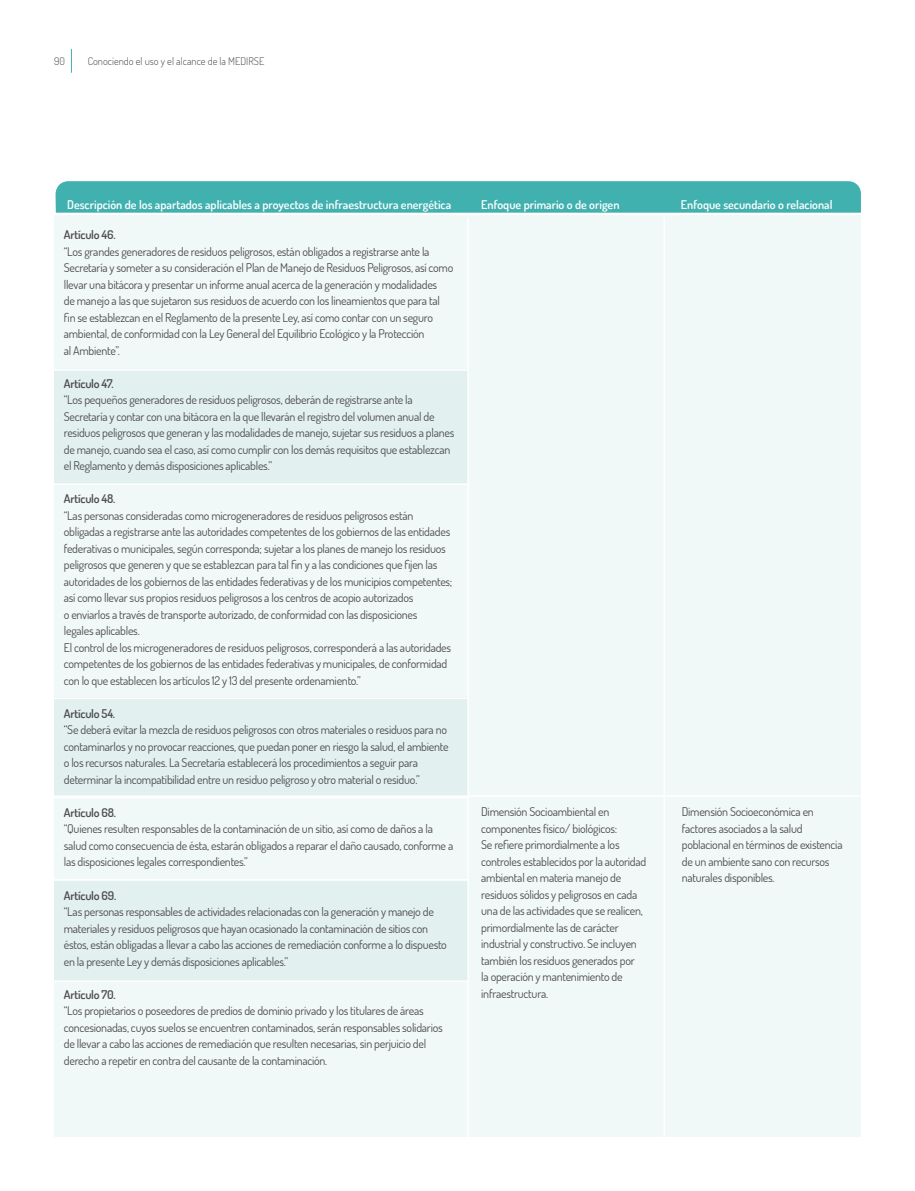
<style>
.page{position:relative;width:915px;height:1191px;background:#fff}
.page>*{position:absolute;margin:0;border:0;box-sizing:border-box;transform-origin:0 0}
.t1{font:12px/16.5px "Dosis";letter-spacing:-.02em;color:#4d4d4c}
.t2{font:600 12px "Dosis";color:#fff}
.t3{font:600 12px "Dosis";letter-spacing:-.02em;color:#4d4d4c}
.t4{font:300 10.5px "Dosis";color:#4d4d4c}
</style>
<div class="page">
<svg style="left:71px;top:49px;width:1px;height:24px"></svg>
<div style="left:55px;top:181px;width:805px;height:32px;background:#41b1af"></div>
<div style="left:54px;top:215px;width:806px;height:922px;background:#f1f8f8"></div>
<div style="left:54px;top:369px;width:413px;height:114px;background:#e2f0f0"></div>
<div style="left:54px;top:697px;width:413px;height:100px;background:#e2f0f0"></div>
<div style="left:54px;top:881px;width:413px;height:99px;background:#e2f0f0"></div>
<hr style="left:467px;top:217px;width:1px;height:920px;background:#fff">
<hr style="left:663px;top:217px;width:1px;height:920px;background:#fff">
<hr style="left:54px;top:369px;width:413px;height:2px;background:#fff">
<hr style="left:54px;top:483px;width:413px;height:2px;background:#fff">
<hr style="left:54px;top:697px;width:413px;height:2px;background:#fff">
<hr style="left:54px;top:797px;width:413px;height:1px;background:#fff">
<hr style="left:54px;top:879px;width:413px;height:1px;background:#fff">
<hr style="left:54px;top:980px;width:413px;height:2px;background:#fff">
<hr style="left:54px;top:795px;width:806px;height:2px;background:#fff">
<p class="t4" style="left:54px;top:54px;width:12px">90</p>
<p class="t4" style="left:88px;top:54px;width:178px">Conociendo el uso y el alcance de la MEDIRSE</p>
<p class="t2" style="left:67px;top:197px;width:385px">Descripción de los apartados aplicables a proyectos de infraestructura energética</p>
<p class="t2" style="left:481px;top:197px;width:140px">Enfoque primario o de origen</p>
<p class="t2" style="left:680px;top:197px;width:153px">Enfoque secundario o relacional</p>
<p class="t3" style="left:64px;top:227px;width:53px">Artículo 46.</p>
<p class="t1" style="left:64px;top:243px;width:391px">“Los grandes generadores de residuos peligrosos, están obligados a registrarse ante la Secretaría y someter a su consideración el Plan de Manejo de Residuos Peligrosos, así como llevar una bitácora y presentar un informe anual acerca de la generación y modalidades<br>de manejo a las que sujetaron sus residuos de acuerdo con los lineamientos que para tal fin se establezcan en el Reglamento de la presente Ley, así como contar con un seguro ambiental, de conformidad con la Ley General del Equilibrio Ecológico y la Protección<br>al Ambiente”.</p>
<p class="t3" style="left:64px;top:375px;width:51px">Artículo 47.</p>
<p class="t1" style="left:64px;top:391px;width:392px">“Los pequeños generadores de residuos peligrosos, deberán de registrarse ante la Secretaría y contar con una bitácora en la que llevarán el registro del volumen anual de residuos peligrosos que generan y las modalidades de manejo, sujetar sus residuos a planes de manejo, cuando sea el caso, así como cumplir con los demás requisitos que establezcan el Reglamento y demás disposiciones aplicables.”</p>
<p class="t3" style="left:64px;top:491px;width:53px">Artículo 48.</p>
<p class="t1" style="left:64px;top:507px;width:390px">“Las personas consideradas como microgeneradores de residuos peligrosos están obligadas a registrarse ante las autoridades competentes de los gobiernos de las entidades federativas o municipales, según corresponda; sujetar a los planes de manejo los residuos peligrosos que generen y que se establezcan para tal fin y a las condiciones que fijen las autoridades de los gobiernos de las entidades federativas y de los municipios competentes; así como llevar sus propios residuos peligrosos a los centros de acopio autorizados<br>o enviarlos a través de transporte autorizado, de conformidad con las disposiciones<br>legales aplicables.<br>El control de los microgeneradores de residuos peligrosos, corresponderá a las autoridades competentes de los gobiernos de las entidades federativas y municipales, de conformidad con lo que establecen los artículos 12 y 13 del presente ordenamiento.”</p>
<p class="t3" style="left:64px;top:705px;width:53px">Artículo 54.</p>
<p class="t1" style="left:64px;top:721px;width:386px">“Se deberá evitar la mezcla de residuos peligrosos con otros materiales o residuos para no contaminarlos y no provocar reacciones, que puedan poner en riesgo la salud, el ambiente o los recursos naturales. La Secretaría establecerá los procedimientos a seguir para determinar la incompatibilidad entre un residuo peligroso y otro material o residuo.”</p>
<p class="t3" style="left:64px;top:804px;width:54px">Artículo 68.</p>
<p class="t1" style="left:64px;top:820px;width:391px">“Quienes resulten responsables de la contaminación de un sitio, así como de daños a la salud como consecuencia de ésta, estarán obligados a reparar el daño causado, conforme a las disposiciones legales correspondientes.”</p>
<p class="t3" style="left:64px;top:887px;width:54px">Artículo 69.</p>
<p class="t1" style="left:64px;top:903px;width:384px">“Las personas responsables de actividades relacionadas con la generación y manejo de materiales y residuos peligrosos que hayan ocasionado la contaminación de sitios con éstos, están obligadas a llevar a cabo las acciones de remediación conforme a lo dispuesto en la presente Ley y demás disposiciones aplicables.”</p>
<p class="t3" style="left:64px;top:986px;width:53px">Artículo 70.</p>
<p class="t1" style="left:64px;top:1002px;width:380px">“Los propietarios o poseedores de predios de dominio privado y los titulares de áreas concesionadas, cuyos suelos se encuentren contaminados, serán responsables solidarios de llevar a cabo las acciones de remediación que resulten necesarias, sin perjuicio del derecho a repetir en contra del causante de la contaminación.</p>
<p class="t1" style="left:481px;top:803px;width:166px">Dimensión Socioambiental en componentes físico/ biológicos:<br>Se refiere primordialmente a los controles establecidos por la autoridad ambiental en materia manejo de residuos sólidos y peligrosos en cada una de las actividades que se realicen, primordialmente las de carácter industrial y constructivo. Se incluyen también los residuos generados por<br>la operación y mantenimiento de infraestructura.</p>
<p class="t1" style="left:681px;top:803px;width:162px">Dimensión Socioeconómica en factores asociados a la salud poblacional en términos de existencia de un ambiente sano con recursos naturales disponibles.</p>
</div>
